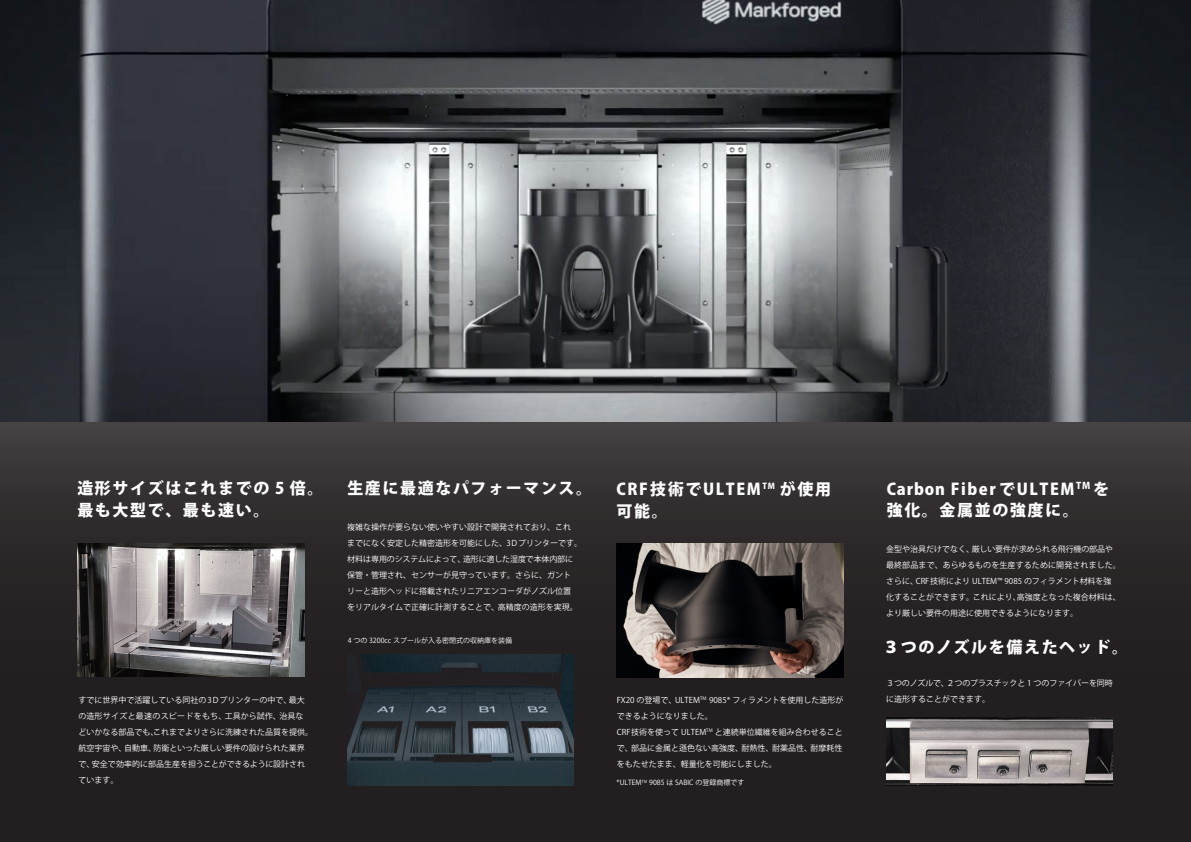
<style>
.page{position:relative;width:1191px;height:842px;background:#fff}
.page>*{position:absolute;margin:0;border:0;box-sizing:border-box;transform-origin:0 0}
.t1{font:800 16px/22px "Koz Go Pr 6 N";letter-spacing:.1em;color:#fff}
.t2{font:8px/16px "Koz Go Pr 6 N";color:#fff}
.t3{font:7px "Koz Go Pr 6 N";color:#fff}
</style>
<div class="page">
<div style="left:0;top:421px;width:1191px;height:421px;background:linear-gradient(to bottom,#393536,#1c1819)"></div>
<img style="left:78px;top:544px;width:227px;height:133px">
<img style="left:886px;top:717px;width:226px;height:69px">
<img style="left:348px;top:654px;width:225px;height:132px">
<img style="left:0;top:0;width:1191px;height:421px">
<img style="left:617px;top:544px;width:226px;height:133px">
<h1 class="t1" style="left:77px;top:478px;width:248px">造形サイズはこれまでの 5 倍。最も大型で、最も速い。</h1>
<h1 class="t1" style="left:616px;top:478px;width:216px">CRF技術でULTEM<sup>TM</sup> が使用可能。</h1>
<h1 class="t1" style="left:886px;top:478px;width:224px;line-height:21.6px">Carbon FiberでULTEM<sup>TM</sup> を強化。金属並の強度に。</h1>
<h1 class="t1" style="left:347px;top:478px;width:246px">生産に最適なパフォーマンス。</h1>
<p class="t2" style="left:78px;top:692px;width:236px">すでに世界中で活躍している同社の3Dプリンターの中で、最大の造形サイズと最速のスピードをもち、工具から試作、治具などいかなる部品でも、これまでよりさらに洗練された品質を提供。航空宇宙や、自動車、防衛といった厳しい要件の設けられた業界で、安全で効率的に部品生産を担うことができるように設計されています。</p>
<p class="t2" style="left:347px;top:519px;width:236px">複雑な操作が要らない使いやすい設計で開発されており、これ<br>までになく安定した精密造形を可能にした、3Dプリンターです。材料は専用のシステムによって、造形に適した湿度で本体内部に保管・管理され、センサーが見守っています。さらに、ガント<br>リーと造形ヘッドに搭載されたリニアエンコーダがノズル位置<br>をリアルタイムで正確に計測することで、高精度の造形を実現。</p>
<p class="t3" style="left:348px;top:637px;width:166px">4 つの 3200cc スプールが入る密閉式の収納庫を装備</p>
<p class="t2" style="left:617px;top:692px;width:228px">FX20 の登場で、ULTEM<sup>TM</sup> 9085* フィラメントを使用した造形ができるようになりました。<br>CRF技術を使って ULTEM<sup>TM</sup> と連続単位繊維を組み合わせることで、部品に金属と遜色ない高強度、耐熱性、耐薬品性、耐摩耗性をもたせたまま、軽量化を可能にしました。</p>
<p class="t3" style="left:616px;top:779px;width:129px">*ULTEM<sup>TM</sup> 9085 は SABIC の登録商標です</p>
<p class="t2" style="left:886px;top:541px;width:236px">金型や治具だけでなく、厳しい要件が求められる飛行機の部品や最終部品まで、あらゆるものを生産するために開発されました。さらに、CRF技術により ULTEM™ 9085 のフィラメント材料を強化することができます。これにより、高強度となった複合材料は、より厳しい要件の用途に使用できるようになります。</p>
<h1 class="t1" style="left:883px;top:636px;width:246px">３つのノズルを備えたヘッド。</h1>
<p class="t2" style="left:886px;top:676px;width:228px">３つのノズルで、２つのプラスチックと 1 つのファイバーを同時に造形することができます。</p>
</div>
